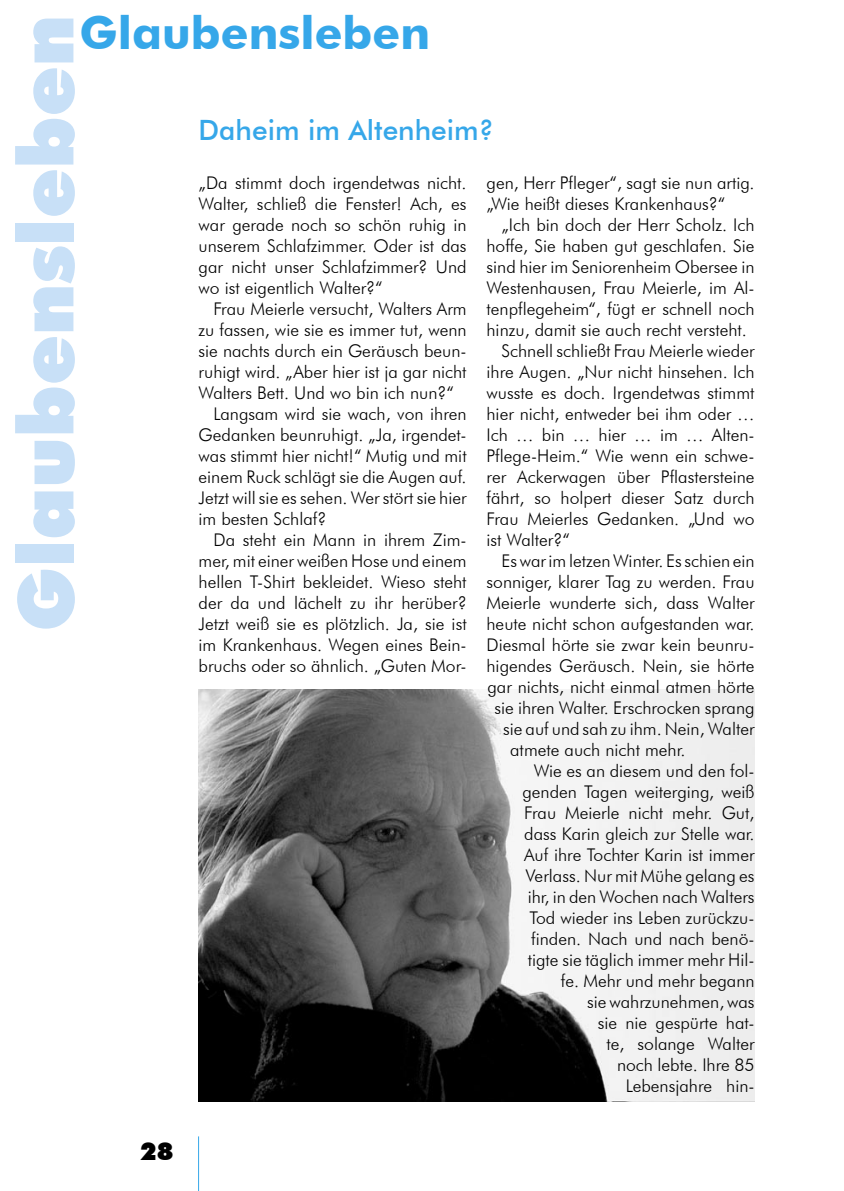
<style>
.page{position:relative;width:844px;height:1191px;background:#fff}
.page>*{position:absolute;margin:0;border:0;box-sizing:border-box;transform-origin:0 0}
.t1{font:900 77px "Futura BT";color:#c8e0f7}
.t2{font:700 45.5px "Futura BT";color:#36a7e9}
.Titel{font:500 28px "Futura BT";color:#36a7e9}
.t3{font:900 24.5px "Futura BT";color:#000}
.Fließtext{font:300 17.5px/21px "Futura BT";color:#000;text-align:justify}
.Fließtext_nach_Titel{font:300 17.5px/21px "Futura BT";color:#000;text-align:justify}
</style>
<div class="page">
<hr style="left:198px;top:1136px;width:1px;height:55px;background:#36a7e9">
<img style="left:198px;top:690px;width:556px;height:411px">
<h2 class="t2" style="left:79px;top:6px;width:352px">Glaubensleben</h2>
<h1 class="t1" style="left:-1px;top:632px;width:618px;rotate:-90deg">Glaubensleben</h1>
<p class="Titel" style="left:198px;top:113px;width:297px">Daheim im Altenheim?</p>
<p class="Fließtext" style="left:486px;top:172px;width:269px">gen, Herr Pfleger“, sagt sie nun artig. „Wie heißt dieses Krankenhaus?“</p>
<p class="Fließtext" style="left:486px;top:214px;width:269px;text-indent:15px">„Ich bin doch der Herr Scholz. Ich hoffe, Sie haben gut geschlafen. Sie sind hier im Seniorenheim Obersee in Westenhausen, Frau Meierle, im Al&shy;tenpflegeheim“, fügt er schnell noch hinzu, damit sie auch recht versteht.</p>
<p class="Fließtext" style="left:486px;top:340px;width:269px;text-indent:15px">Schnell schließt Frau Meierle wieder ihre Augen. „Nur nicht hinsehen. Ich wusste es doch. Irgendetwas stimmt hier nicht, entweder bei ihm oder … Ich … bin … hier … im … Alten-Pflege-Heim.“ Wie wenn ein schwe&shy;rer Ackerwagen über Pflastersteine fährt, so holpert dieser Satz durch Frau Meierles Gedanken. „Und wo ist Walter?“</p>
<p class="Fließtext" style="left:501px;top:550px;width:254px">Es war im letzen Winter. Es schien ein</p>
<p class="Fließtext" style="left:486px;top:571px;width:269px">sonniger, klarer Tag zu werden. Frau</p>
<p class="Fließtext" style="left:486px;top:592px;width:269px">Meierle wunderte sich, dass Walter</p>
<p class="Fließtext" style="left:486px;top:613px;width:269px">heute nicht schon aufgestanden war.</p>
<p class="Fließtext" style="left:486px;top:634px;width:269px">Diesmal hörte sie zwar kein beunru-</p>
<p class="Fließtext" style="left:486px;top:655px;width:269px">higendes Geräusch. Nein, sie hörte</p>
<p class="Fließtext" style="left:487px;top:676px;width:268px">gar nichts, nicht einmal atmen hörte</p>
<p class="Fließtext" style="left:494px;top:697px;width:261px">sie ihren Walter. Erschrocken sprang</p>
<p class="Fließtext" style="left:503px;top:718px;width:253px">sie auf und sah zu ihm. Nein, Walter</p>
<p class="Fließtext" style="left:510px;top:739px;width:177px">atmete auch nicht mehr.</p>
<p class="Fließtext" style="left:522px;top:760px;width:234px;text-align:right">Wie es an diesem und den fol&shy;genden Tagen weiterging, weiß<br>Frau Meierle nicht mehr. Gut, dass Karin gleich zur Stelle war.<br>Auf ihre Tochter Karin ist immer<br>Verlass. Nur mit Mühe gelang es ihr, in den Wochen nach Walters<br>Tod wieder ins Leben zurückzu&shy;finden. Nach und nach benö&shy;tigte sie täglich immer mehr Hil&shy;fe. Mehr und mehr begann<br>sie wahrzunehmen, was<br>sie nie gespürte hat-<br>te, solange Walter<br>noch lebte. Ihre 85<br>Lebensjahre hin-</p>
<p class="Fließtext_nach_Titel" style="left:198px;top:172px;width:269px">„Da stimmt doch irgendetwas nicht.<br>Walter, schließ die Fenster! Ach, es war gerade noch so schön ruhig in unserem Schlafzimmer. Oder ist das gar nicht unser Schlafzimmer? Und wo ist eigentlich Walter?“</p>
<p class="Fließtext" style="left:198px;top:298px;width:269px;text-indent:15px">Frau Meierle versucht, Walters Arm zu fassen, wie sie es immer tut, wenn sie nachts durch ein Geräusch beun&shy;ruhigt wird. „Aber hier ist ja gar nicht Walters Bett. Und wo bin ich nun?“</p>
<p class="Fließtext" style="left:198px;top:403px;width:269px;text-indent:15px">Langsam wird sie wach, von ihren Gedanken beunruhigt. „Ja, irgendet&shy;was stimmt hier nicht!“ Mutig und mit einem Ruck schlägt sie die Augen auf.<br>Jetzt will sie es sehen. Wer stört sie hier im besten Schlaf?</p>
<p class="Fließtext" style="left:198px;top:529px;width:269px;text-indent:15px">Da steht ein Mann in ihrem Zim&shy;mer, mit einer weißen Hose und einem hellen T-Shirt bekleidet. Wieso steht der da und lächelt zu ihr herüber?<br>Jetzt weiß sie es plötzlich. Ja, sie ist im Krankenhaus. Wegen eines Bein&shy;bruchs oder so ähnlich. „Guten Mor-</p>
<h3 class="t3" style="left:140px;top:1136px;width:35px">28</h3>
</div>
